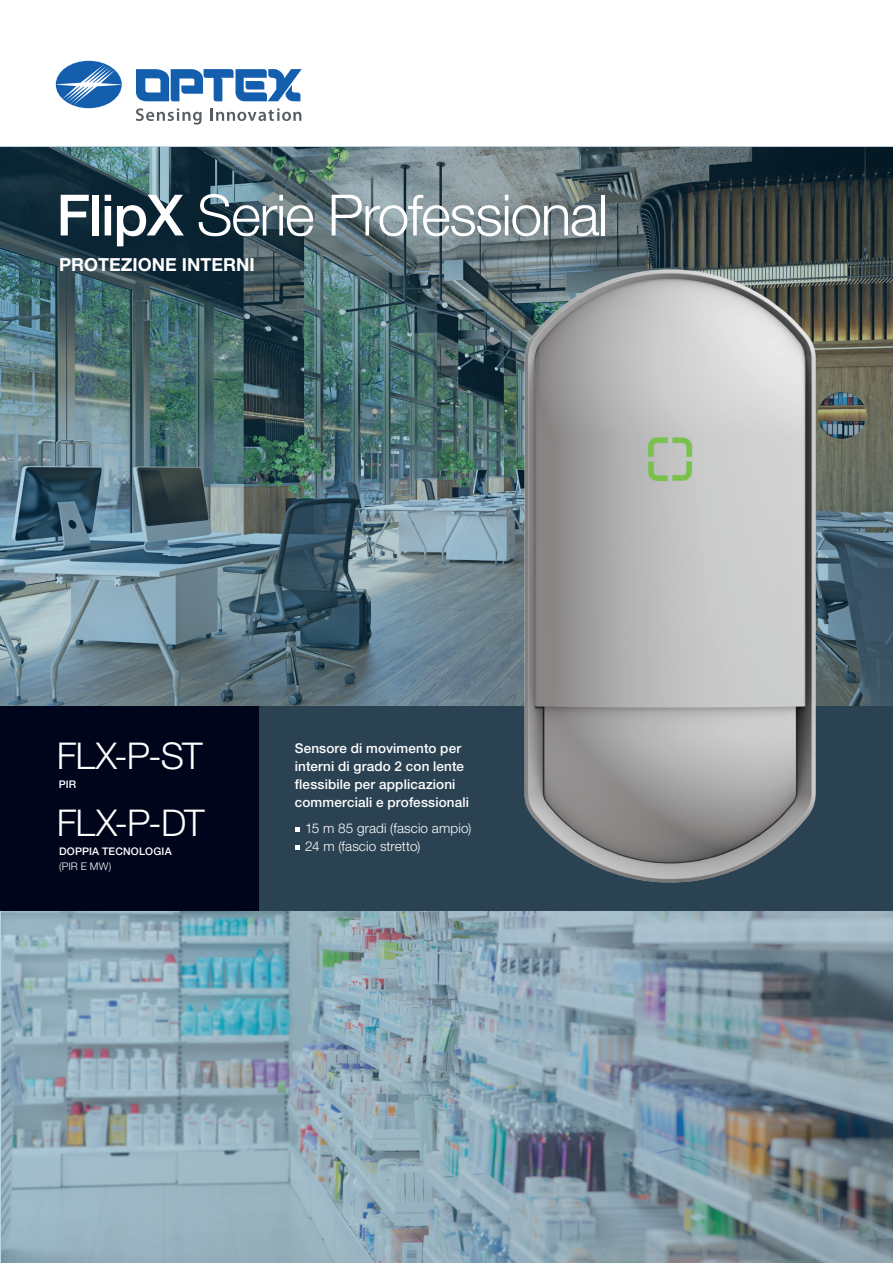
<style>
.page{position:relative;width:893px;height:1263px;background:#fff}
.page>*{position:absolute;margin:0;border:0;box-sizing:border-box;transform-origin:0 0}
.t1{font:300 57px "Helvetica Neue";letter-spacing:-.025em;color:#fff}
.t2{font:300 36.9px "Helvetica Neue";letter-spacing:-.035em;color:#fff}
.t3{font:700 18px "Helvetica Neue";color:#fff}
.t4{font:500 13.5px/18px "Helvetica Neue";letter-spacing:.01em;color:#fff}
.t5{font:300 13.5px "Helvetica Neue";letter-spacing:.01em;color:#fff}
.t6{font:500 10.5px "Helvetica Neue";letter-spacing:.02em;color:#fff}
.t7{font:300 10.5px "Helvetica Neue";color:#fff}
.s1{font-weight:500}
</style>
<div class="page">
<div style="left:56px;top:61px;width:66px;height:47px;background:#135fae;border-radius:50%"></div>
<svg style="left:56px;top:64px;width:65px;height:41px"></svg>
<svg style="left:136px;top:69px;width:166px;height:33px"></svg>
<svg style="left:136px;top:108px;width:66px;height:17px"></svg>
<svg style="left:211px;top:108px;width:90px;height:13px"></svg>
<img style="left:0;top:147px;width:893px;height:1115px">
<div style="left:0;top:706px;width:259px;height:204px;background:#00051c"></div>
<div style="left:259px;top:706px;width:634px;height:205px;background:#2b4252"></div>
<img style="left:469px;top:167px;width:402px;height:797px">
<svg style="left:295px;top:827px;width:4px;height:4px"></svg>
<svg style="left:295px;top:845px;width:4px;height:4px"></svg>
<h1 class="t1" style="left:56px;top:169px;width:554px"><span class="s1">FlipX</span> Serie Professional</h1>
<h3 class="t3" style="left:59px;top:250px;width:197px">PROTEZIONE INTERNI</h3>
<h2 class="t2" style="left:57px;top:726px;width:148px">FLX-P-ST</h2>
<p class="t6" style="left:59px;top:776px;width:19px">PIR</p>
<h2 class="t2" style="left:57px;top:793px;width:149px">FLX-P-DT</h2>
<p class="t4" style="left:295px;top:738px;width:176px">Sensore di movimento per interni di grado 2 con lente flessibile per applicazioni commerciali e professionali</p>
<p class="t5" style="left:305px;top:818px;width:168px">15 m 85 gradi (fascio ampio)</p>
<p class="t6" style="left:59px;top:843px;width:114px">DOPPIA TECNOLOGIA</p>
<p class="t5" style="left:305px;top:836px;width:117px">24 m (fascio stretto)</p>
<p class="t7" style="left:59px;top:858px;width:54px">(PIR E MW)</p>
</div>
